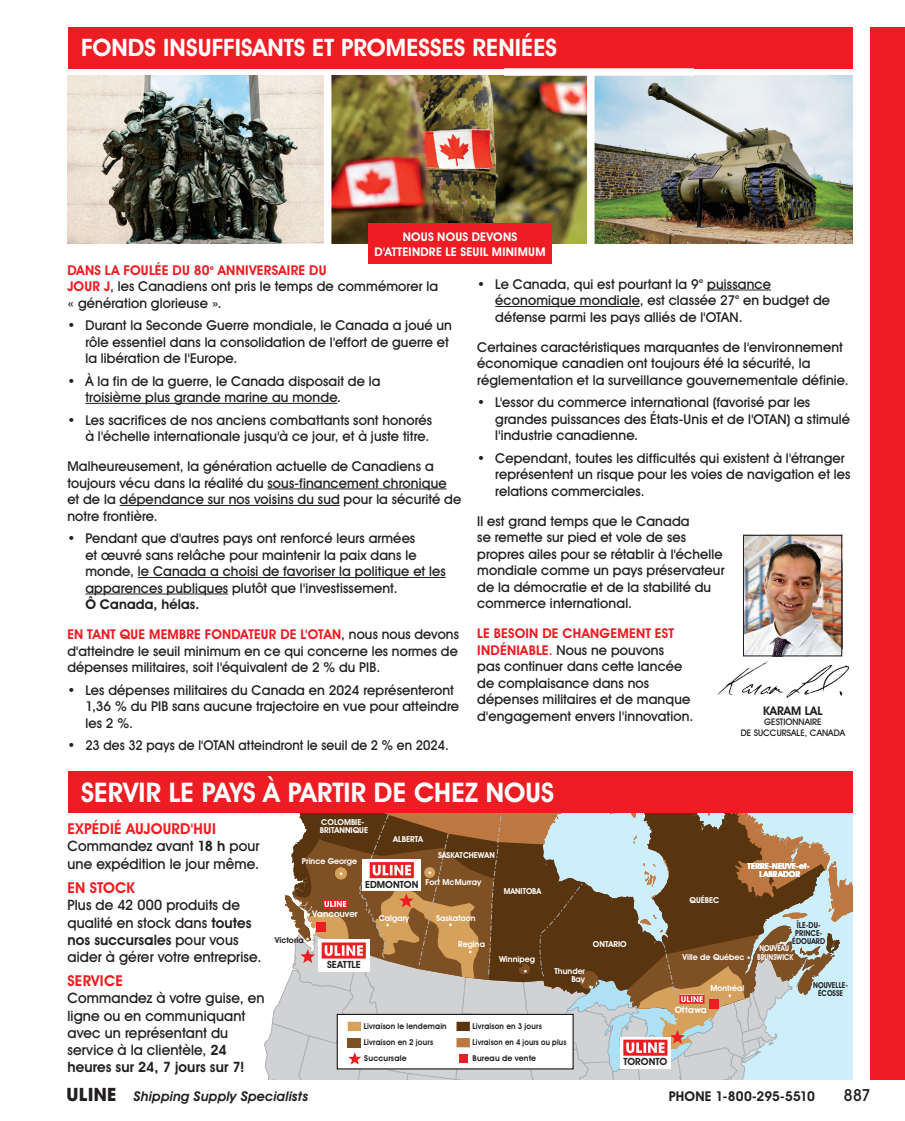
<style>
.page{position:relative;width:905px;height:1121px;background:#fff}
.page>*{position:absolute;margin:0;border:0;box-sizing:border-box;transform-origin:0 0}
.t1{font:700 27px "Uline Two Knine";letter-spacing:.005em;color:#fff}
.t2{font:700 24px "Uline Two Knine";letter-spacing:.005em;color:#fff}
.t3{font:16.5px "Uline Two Knine";color:#231f20}
.t4{font:700 15px "Uline Two Knine";letter-spacing:.01em;color:#ee1d23}
.t5{font:14.25px/17.2px "Uline Two Knine";letter-spacing:.01em;color:#231f20}
.t6{font:13.5px/16.5px "Uline Two Knine";letter-spacing:.01em;color:#231f20}
.t7{font:700 13.5px "Uline Two Knine";letter-spacing:.01em;color:#231f20}
.t8{font:italic 13.5px "Uline Two Knine";letter-spacing:.005em;color:#231f20}
.t9{font:700 12px/15px "Uline Two Knine";letter-spacing:.025em;color:#fff;text-align:center}
.t10{font:700 12px "Uline Two Knine";color:#231f20}
.t11{font:700 9.9px "Uline Two Knine";color:#231f20}
.t12{font:700 9.15px "Uline Two Knine";color:#fff}
.t13{font:9px/10.8px "Uline Two Knine";color:#231f20;text-align:center}
.t14{font:700 8.25px/8.1px "Uline Two Knine";color:#fff}
.t15{font:700 8.25px/8.2px "Uline Two Knine";letter-spacing:.02em;color:#fff;text-align:center}
.t16{font:700 8.25px/8.2px "Uline Two Knine";color:#231f20;text-align:center;scale:.9 1}
.t17{font:700 8.25px/8.2px "Uline Two Knine";color:#fff;scale:.84 1}
.t18{font:700 8.25px/8.2px "Uline Two Knine";color:#231f20;text-align:center;scale:.87 1}
.t19{font:700 8.25px "Uline Two Knine";color:#231f20}
.t20{font:700 8.1px/15.6px "Uline Two Knine";letter-spacing:.02em;color:#231f20;scale:.95 1}
.t21{font:700 8.1px "Uline Two Knine";letter-spacing:.02em;color:#231f20}
.t22{font:6.75px "Uline Two Knine";color:#231f20}
.s1{font-weight:700;color:#ee1d23}
.s2{color:#ee1d23}
.s3{font-weight:700}
.s4{font-style:normal;font-size:18.3px}
</style>
<div class="page">
<div style="left:68px;top:27px;width:784px;height:41px;background:#ee1d23"></div>
<div style="left:870px;top:27px;width:34px;height:1052px;background:#ee1d23"></div>
<img style="left:745px;top:537px;width:95px;height:117px">
<div style="left:743px;top:535px;width:99px;height:121px;border:1px solid #231f20"></div>
<img style="left:717px;top:661px;width:132px;height:37px">
<img style="left:68px;top:76px;width:784px;height:168px">
<div style="left:68px;top:771px;width:784px;height:41px;background:#ee1d23"></div>
<svg style="left:264px;top:812px;width:588px;height:268px;background:#ad9c8a"></svg>
<div style="left:459px;top:1054px;width:9px;height:8px;background:#ee1d23"></div>
<div style="left:324px;top:75px;width:7px;height:189px;background:#fff"></div>
<div style="left:587px;top:74px;width:7px;height:190px;background:#fff"></div>
<div style="left:368px;top:224px;width:183px;height:40px;background:#ee1d23"></div>
<hr style="left:85px;top:403px;width:252px;height:1px;background:#231f20">
<hr style="left:267px;top:488px;width:179px;height:1px;background:#231f20">
<hr style="left:120px;top:505px;width:220px;height:1px;background:#231f20">
<hr style="left:138px;top:577px;width:307px;height:1px;background:#231f20">
<hr style="left:85px;top:593px;width:143px;height:1px;background:#231f20">
<hr style="left:707px;top:289px;width:64px;height:1px;background:#231f20">
<hr style="left:495px;top:306px;width:144px;height:1px;background:#231f20">
<h2 class="t2" style="left:81px;top:33px;width:477px">FONDS INSUFFISANTS ET PROMESSES RENIÉES</h2>
<p class="t9" style="left:374px;top:229px;width:172px">NOUS NOUS DEVONS<br>D'ATTEINDRE LE SEUIL MINIMUM</p>
<p class="t6" style="left:67px;top:261px;width:372px"><span class="s1">DANS LA FOULÉE DU 80</span><sup>e</sup> <span class="s1">ANNIVERSAIRE DU<br>JOUR J</span>, les Canadiens ont pris le temps de commémorer la « génération glorieuse ».</p>
<p class="t6" style="left:85px;top:317px;width:368px;text-indent:-18px">• Durant la Seconde Guerre mondiale, le Canada a joué un rôle essentiel dans la consolidation de l'effort de guerre et la libération de l'Europe.</p>
<p class="t6" style="left:85px;top:372px;width:297px;text-indent:-18px">• À la fin de la guerre, le Canada disposait de la troisième plus grande marine au monde.</p>
<p class="t6" style="left:67px;top:411px;width:366px;text-align:right">• Les sacrifices de nos anciens combattants sont honorés à l'échelle internationale jusqu'à ce jour, et à juste titre.</p>
<p class="t6" style="left:67px;top:458px;width:395px">Malheureusement, la génération actuelle de Canadiens a toujours vécu dans la réalité du sous-financement chronique et de la dépendance sur nos voisins du sud pour la sécurité de notre frontière.</p>
<p class="t6" style="left:85px;top:530px;width:362px;text-indent:-18px">• Pendant que d'autres pays ont renforcé leurs armées<br>et œuvré sans relâche pour maintenir la paix dans le monde, le Canada a choisi de favoriser la politique et les apparences publiques plutôt que l'investissement.</p>
<p class="t7" style="left:85px;top:596px;width:115px">Ô Canada, hélas.</p>
<p class="t6" style="left:67px;top:626px;width:393px;text-align:justify"><span class="s1">EN TANT QUE MEMBRE FONDATEUR DE L'OTAN</span>, nous nous devons d'atteindre le seuil minimum en ce qui concerne les normes de dépenses militaires, soit l'équivalent de 2 % du PIB.</p>
<p class="t6" style="left:85px;top:681px;width:375px;text-indent:-18px">• Les dépenses militaires du Canada en 2024 représenteront<br>1,36 % du PIB sans aucune trajectoire en vue pour atteindre les 2 %.</p>
<p class="t6" style="left:67px;top:737px;width:383px">• 23 des 32 pays de l'OTAN atteindront le seuil de 2 % en 2024.</p>
<p class="t6" style="left:477px;top:275px;width:223px">• Le Canada, qui est pourtant la 9</p>
<p class="t22" style="left:699px;top:276px;width:6px">e</p>
<p class="t6" style="left:495px;top:275px;width:277px;text-indent:212px">puissance économique mondiale, est classée 27</p>
<p class="t22" style="left:735px;top:292px;width:6px">e</p>
<p class="t6" style="left:743px;top:292px;width:89px">en budget de</p>
<p class="t6" style="left:495px;top:308px;width:249px">défense parmi les pays alliés de l'OTAN.</p>
<p class="t6" style="left:477px;top:338px;width:373px">Certaines caractéristiques marquantes de l'environnement économique canadien ont toujours été la sécurité, la réglementation et la surveillance gouvernementale définie.</p>
<p class="t6" style="left:495px;top:394px;width:356px;text-indent:-18px">• L'essor du commerce international (favorisé par les grandes puissances des États-Unis et de l'OTAN) a stimulé l'industrie canadienne.</p>
<p class="t6" style="left:495px;top:449px;width:357px;text-indent:-18px">• Cependant, toutes les difficultés qui existent à l'étranger représentent un risque pour les voies de navigation et les relations commerciales.</p>
<p class="t6" style="left:477px;top:512px;width:249px">Il est grand temps que le Canada<br>se remette sur pied et vole de ses propres ailes pour se rétablir à l'échelle mondiale comme un pays préservateur de la démocratie et de la stabilité du commerce international.</p>
<p class="t6" style="left:477px;top:625px;width:217px"><span class="s1">LE BESOIN DE CHANGEMENT EST<br>INDÉNIABLE</span><span class="s2">.</span> Nous ne pouvons<br>pas continuer dans cette lancée de complaisance dans nos dépenses militaires et de manque d'engagement envers l'innovation.</p>
<p class="t10" style="left:763px;top:703px;width:61px">KARAM LAL</p>
<p class="t13" style="left:740px;top:716px;width:106px">GESTIONNAIRE<br>DE SUCCURSALE, CANADA</p>
<h1 class="t1" style="left:81px;top:776px;width:474px">SERVIR LE PAYS À PARTIR DE CHEZ NOUS</h1>
<p class="t4" style="left:68px;top:819px;width:150px">EXPÉDIÉ AUJOURD'HUI</p>
<p class="t5" style="left:68px;top:837px;width:193px;line-height:17.7px">Commandez avant <span class="s3">18 h</span> pour une expédition le jour même.</p>
<p class="t4" style="left:68px;top:878px;width:69px">EN STOCK</p>
<p class="t5" style="left:68px;top:896px;width:195px">Plus de 42 000 produits de qualité en stock dans <span class="s3">toutes nos succursales</span> pour vous aider à gérer votre entreprise.</p>
<p class="t4" style="left:68px;top:971px;width:57px">SERVICE</p>
<p class="t5" style="left:68px;top:989px;width:199px">Commandez à votre guise, en ligne ou en communiquant avec un représentant du service à la clientèle, <span class="s3">24 heures sur 24, 7 jours sur 7!</span></p>
<p class="t14" style="left:320px;top:817px;width:50px">COLOMBIE-<br>BRITANNIQUE</p>
<p class="t14" style="left:302px;top:856px;width:57px">Prince George</p>
<p class="t14" style="left:393px;top:835px;width:32px">ALBERTA</p>
<p class="t14" style="left:438px;top:850px;width:58px">SASKATCHEWAN</p>
<p class="t15" style="left:747px;top:861px;width:63px">TERRE-NEUVE-et-<br>LABRADOR</p>
<p class="t14" style="left:425px;top:877px;width:57px">Fort McMurray</p>
<p class="t11" style="left:365px;top:878px;width:55px">EDMONTON</p>
<p class="t14" style="left:503px;top:886px;width:39px">MANITOBA</p>
<p class="t14" style="left:689px;top:896px;width:31px">QUÉBEC</p>
<p class="t12" style="left:312px;top:908px;width:47px">Vancouver</p>
<p class="t14" style="left:436px;top:913px;width:41px">Saskatoon</p>
<p class="t14" style="left:458px;top:939px;width:28px">Regina</p>
<p class="t14" style="left:378px;top:913px;width:32px">Calgary</p>
<p class="t16" style="left:792px;top:920px;width:38px">ÎLE-DU-<br>PRINCE-<br>ÉDOUARD</p>
<p class="t19" style="left:275px;top:935px;width:30px">Victoria</p>
<p class="t14" style="left:593px;top:939px;width:35px">ONTARIO</p>
<p class="t17" style="left:757px;top:944px;width:45px">NOUVEAU<br>BRUNSWICK</p>
<p class="t14" style="left:682px;top:952px;width:64px">Ville de Québec</p>
<p class="t14" style="left:499px;top:955px;width:37px">Winnipeg</p>
<p class="t11" style="left:327px;top:958px;width:35px">SEATTLE</p>
<p class="t14" style="left:554px;top:966px;width:32px;text-align:right">Thunder<br>Bay</p>
<p class="t18" style="left:813px;top:981px;width:41px">NOUVELLE-<br>ÉCOSSE</p>
<p class="t14" style="left:710px;top:983px;width:35px">Montréal</p>
<p class="t12" style="left:674px;top:1004px;width:33px">Ottawa</p>
<p class="t20" style="left:364px;top:1018px;width:89px">Livraison le lendemain<br>Livraison en 2 jours</p>
<p class="t20" style="left:472px;top:1018px;width:100px">Livraison en 3 jours<br>Livraison en 4 jours ou plus</p>
<p class="t21" style="left:364px;top:1052px;width:44px">Succursale</p>
<p class="t21" style="left:472px;top:1052px;width:65px">Bureau de vente</p>
<p class="t11" style="left:623px;top:1055px;width:46px">TORONTO</p>
<p class="t8" style="left:68px;top:1088px;width:242px"><span class="s4">∏</span> Shipping Supply Specialists</p>
<p class="t7" style="left:669px;top:1088px;width:147px">PHONE 1-800-295-5510</p>
<p class="t3" style="left:843px;top:1085px;width:28px">887</p>
</div>
